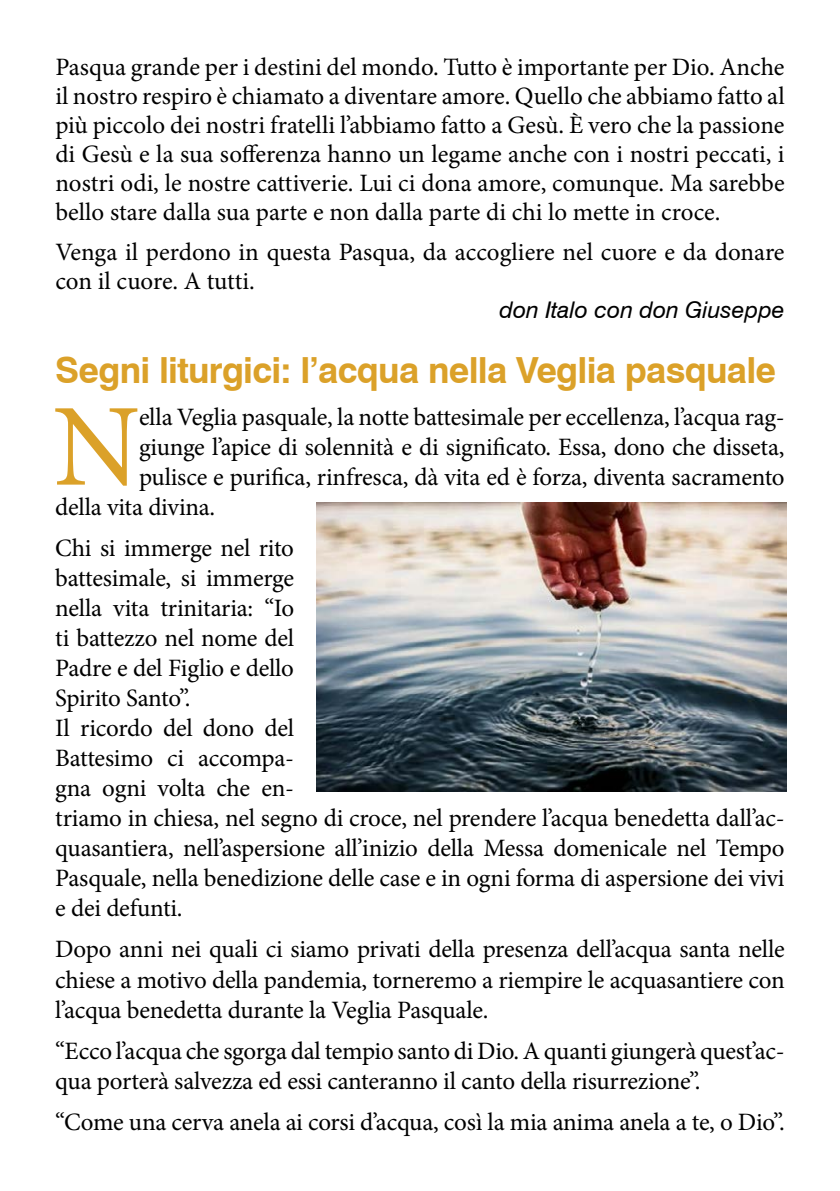
<style>
.page{position:relative;width:840px;height:1191px;background:#fff}
.page>*{position:absolute;margin:0;border:0;box-sizing:border-box;transform-origin:0 0}
.t1{font:117.4px "Minion Pro";color:#dba129}
.t2{font:700 36px "Swiss 721 BT";letter-spacing:-.02em;color:#dba129}
.t3{font:25px/30px "Minion Pro";letter-spacing:-.01em;color:#000}
.t4{font:italic 23px "Swiss 721 BT";color:#000}
</style>
<div class="page">
<img style="left:316px;top:502px;width:469px;height:289px">
<p class="t3" style="left:55px;top:53px;width:730px;line-height:29px;text-align:justify">Pasqua grande per i destini del mondo. Tutto è importante per Dio. Anche il nostro respiro è chiamato a diventare amore. Quello che abbiamo fatto al più piccolo dei nostri fratelli l’abbiamo fatto a Gesù. È vero che la passione di Gesù e la sua sofferenza hanno un legame anche con i nostri peccati, i nostri odi, le nostre cattiverie. Lui ci dona amore, comunque. Ma sarebbe bello stare dalla sua parte e non dalla parte di chi lo mette in croce.</p>
<p class="t3" style="left:55px;top:238px;width:730px;line-height:29px">Venga il perdono in questa Pasqua, da accogliere nel cuore e da donare con il cuore. A tutti.</p>
<p class="t4" style="left:499px;top:296px;width:286px">don Italo con don Giuseppe</p>
<h2 class="t2" style="left:55px;top:348px;width:722px">Segni liturgici: l’acqua nella Veglia pasquale</h2>
<h1 class="t1" style="left:53px;top:368px;width:89px">N</h1>
<p class="t3" style="left:139px;top:402px;width:647px">ella Veglia pasquale, la notte battesimale per eccellenza, l’acqua rag-</p>
<p class="t3" style="left:139px;top:432px;width:646px">giunge l’apice di solennità e di significato. Essa, dono che disseta,</p>
<p class="t3" style="left:139px;top:462px;width:646px">pulisce e purifica, rinfresca, dà vita ed è forza, diventa sacramento</p>
<p class="t3" style="left:55px;top:492px;width:161px">della vita divina.</p>
<p class="t3" style="left:55px;top:533px;width:730px">Chi si immerge nel rito<br>battesimale, si immerge<br>nella vita trinitaria: “Io<br>ti battezzo nel nome del<br>Padre e del Figlio e dello<br>Spirito Santo”.<br>Il ricordo del dono del<br>Battesimo ci accompa-<br>gna ogni volta che en-<br>triamo in chiesa, nel segno di croce, nel prendere l’acqua benedetta dall’ac&shy;quasantiera, nell’aspersione all’inizio della Messa domenicale nel Tempo Pasquale, nella benedizione delle case e in ogni forma di aspersione dei vivi e dei defunti.</p>
<p class="t3" style="left:55px;top:934px;width:730px;text-align:justify">Dopo anni nei quali ci siamo privati della presenza dell’acqua santa nelle chiese a motivo della pandemia, torneremo a riempire le acquasantiere con l’acqua benedetta durante la Veglia Pasquale.</p>
<p class="t3" style="left:55px;top:1036px;width:730px">“Ecco l’acqua che sgorga dal tempio santo di Dio. A quanti giungerà quest’ac&shy;qua porterà salvezza ed essi canteranno il canto della risurrezione”.</p>
<p class="t3" style="left:55px;top:1107px;width:730px">“Come una cerva anela ai corsi d’acqua, così la mia anima anela a te, o Dio”.</p>
</div>
